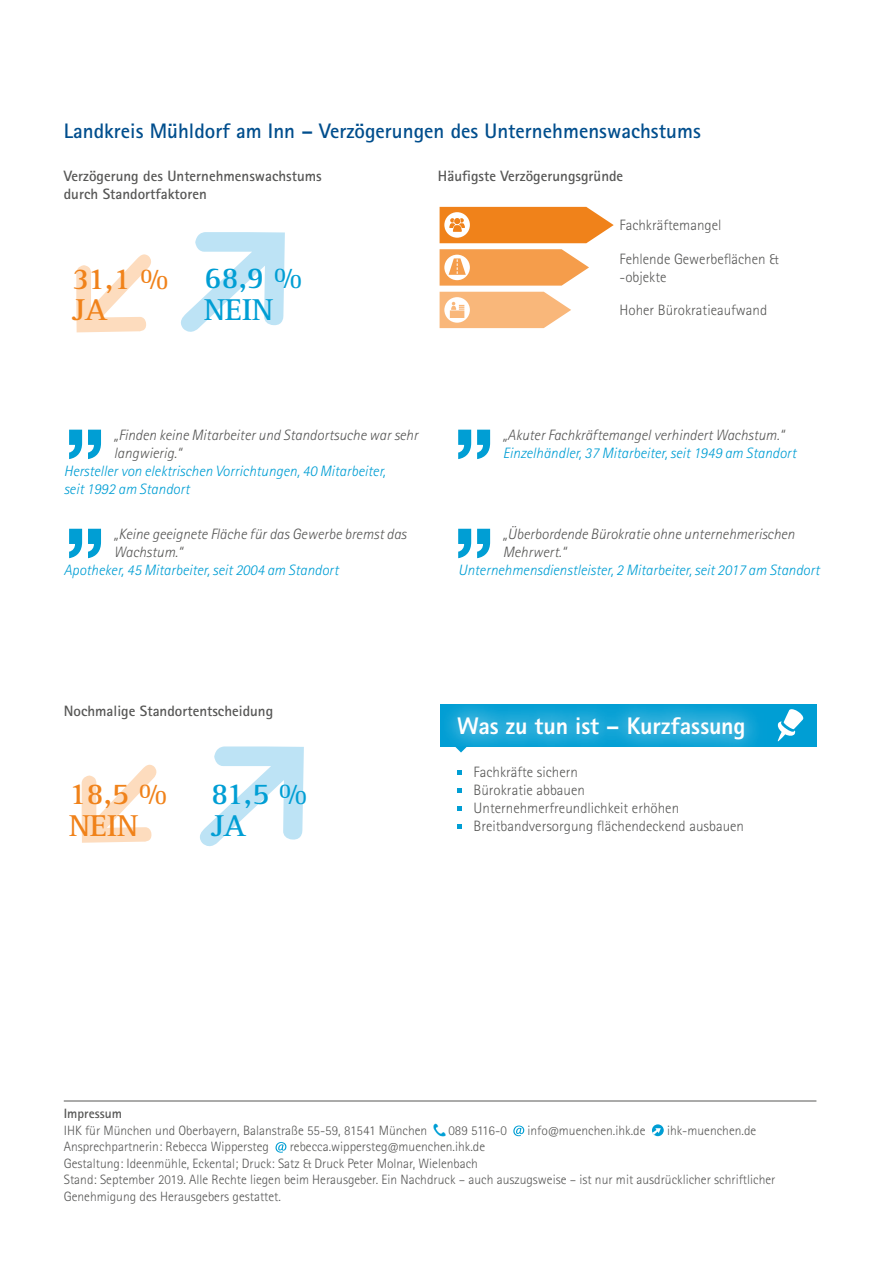
<style>
.page{position:relative;width:893px;height:1263px;background:#fff}
.page>*{position:absolute;margin:0;border:0;box-sizing:border-box;transform-origin:0 0}
.t1{font:700 31.2px/31.5px "Rotis Serif Std";color:#009ed4}
.t2{font:700 31.2px/31.5px "Rotis Serif Std";color:#f0821a}
.t3{font:800 24px "Rotis Sans Serif Std";letter-spacing:-.005em;color:#fff}
.t4{font:700 21px "Rotis Sans Serif Std";color:#004e8d}
.t5{font:italic 300 15px/18px "Rotis Sans Serif Std";color:#009ed4}
.t6{font:italic 300 15px/18px "Rotis Sans Serif Std";color:#575756}
.t7{font:300 15px/18px "Rotis Sans Serif Std";color:#575756}
.t8{font:700 15px/18px "Rotis Sans Serif Std";color:#575756}
.t9{font:300 13.5px/16.5px "Rotis Sans Serif Std";color:#575756}
.t10{font:700 13.5px "Rotis Sans Serif Std";color:#575756}
</style>
<div class="page">
<hr style="left:64px;top:1100px;width:752px;height:1px;background:#575756">
<svg style="left:181px;top:232px;width:104px;height:100px"></svg>
<svg style="left:76px;top:254px;width:75px;height:78px"></svg>
<div style="left:440px;top:704px;width:376px;height:42px;background:#009ed4"></div>
<div style="left:432px;top:690px;width:340px;height:75px;background:#fff"></div>
<div style="left:439px;top:699px;width:324px;height:58px;background:#fff;opacity:.75"></div>
<svg style="left:455px;top:746px;width:12px;height:6px"></svg>
<svg style="left:69px;top:529px;width:32px;height:29px"></svg>
<svg style="left:69px;top:430px;width:32px;height:29px"></svg>
<svg style="left:458px;top:430px;width:32px;height:29px"></svg>
<svg style="left:458px;top:529px;width:32px;height:29px"></svg>
<svg style="left:200px;top:746px;width:104px;height:101px"></svg>
<svg style="left:81px;top:764px;width:76px;height:79px"></svg>
<svg style="left:457px;top:770px;width:5px;height:4px"></svg>
<svg style="left:457px;top:788px;width:5px;height:4px"></svg>
<svg style="left:457px;top:806px;width:5px;height:4px"></svg>
<svg style="left:457px;top:824px;width:5px;height:4px"></svg>
<svg style="left:777px;top:709px;width:26px;height:33px"></svg>
<svg style="left:434px;top:1123px;width:11px;height:13px"></svg>
<svg style="left:513px;top:1125px;width:11px;height:11px"></svg>
<svg style="left:652px;top:1124px;width:12px;height:12px"></svg>
<svg style="left:652px;top:1128px;width:9px;height:7px"></svg>
<svg style="left:275px;top:1142px;width:11px;height:11px"></svg>
<svg style="left:440px;top:207px;width:174px;height:36px;background:#f29339"></svg>
<svg style="left:440px;top:249px;width:149px;height:37px;background:#f6ad68"></svg>
<svg style="left:440px;top:292px;width:131px;height:36px"></svg>
<h3 class="t4" style="left:64px;top:118px;width:638px">Landkreis Mühldorf am Inn – Verzögerungen des Unternehmenswachstums</h3>
<p class="t8" style="left:64px;top:167px;width:260px">Verzögerung des Unternehmenswachstums durch Standortfaktoren</p>
<p class="t8" style="left:438px;top:167px;width:187px">Häufigste Verzögerungsgründe</p>
<h1 class="t2" style="left:72px;top:263px;width:97px">31,1 %<br>JA</h1>
<h1 class="t1" style="left:204px;top:262px;width:99px">68,9 %<br>NEIN</h1>
<p class="t7" style="left:620px;top:216px;width:103px">Fachkräftemangel</p>
<p class="t7" style="left:620px;top:250px;width:160px">Fehlende Gewerbeflächen &amp; -objekte</p>
<p class="t7" style="left:620px;top:301px;width:149px">Hoher Bürokratieaufwand</p>
<p class="t6" style="left:114px;top:426px;width:306px">„Finden keine Mitarbeiter und Standortsuche war sehr langwierig.“</p>
<p class="t5" style="left:64px;top:462px;width:323px">Hersteller von elektrischen Vorrichtungen, 40 Mitarbeiter, seit 1992 am Standort</p>
<p class="t6" style="left:114px;top:525px;width:294px">„Keine geeignete Fläche für das Gewerbe bremst das<br>Wachstum.“</p>
<p class="t5" style="left:64px;top:561px;width:276px">Apotheker, 45 Mitarbeiter, seit 2004 am Standort</p>
<p class="t6" style="left:503px;top:426px;width:283px">„Akuter Fachkräftemangel verhindert Wachstum.“</p>
<p class="t5" style="left:503px;top:444px;width:295px">Einzelhändler, 37 Mitarbeiter, seit 1949 am Standort</p>
<p class="t6" style="left:503px;top:525px;width:293px">„Überbordende Bürokratie ohne unternehmerischen<br>Mehrwert.“</p>
<p class="t5" style="left:458px;top:561px;width:363px">Unternehmensdienstleister, 2 Mitarbeiter, seit 2017 am Standort</p>
<p class="t8" style="left:64px;top:702px;width:211px">Nochmalige Standortentscheidung</p>
<h1 class="t2" style="left:69px;top:778px;width:99px">18,5 %<br>NEIN</h1>
<h1 class="t1" style="left:211px;top:778px;width:97px">81,5 %<br>JA</h1>
<h2 class="t3" style="left:457px;top:710px;width:290px">Was zu tun ist – Kurzfassung</h2>
<p class="t7" style="left:474px;top:763px;width:272px">Fachkräfte sichern<br>Bürokratie abbauen<br>Unternehmerfreundlichkeit erhöhen<br>Breitbandversorgung flächendeckend ausbauen</p>
<p class="t10" style="left:64px;top:1105px;width:60px">Impressum</p>
<p class="t9" style="left:64px;top:1122px;width:365px">IHK für München und Oberbayern, Balanstraße 55-59, 81541 München</p>
<p class="t9" style="left:448px;top:1122px;width:60px">089 5116-0</p>
<p class="t9" style="left:527px;top:1122px;width:119px">info@muenchen.ihk.de</p>
<p class="t9" style="left:667px;top:1122px;width:91px">ihk-muenchen.de</p>
<p class="t9" style="left:64px;top:1138px;width:207px">Ansprechpartnerin: Rebecca Wippersteg</p>
<p class="t9" style="left:64px;top:1138px;width:713px;text-indent:226px">rebecca.wippersteg@muenchen.ihk.de<br>Gestaltung: Ideenmühle, Eckental; Druck: Satz &amp; Druck Peter Molnar, Wielenbach<br>Stand: September 2019. Alle Rechte liegen beim Herausgeber. Ein Nachdruck – auch auszugsweise – ist nur mit ausdrücklicher schriftlicher Genehmigung des Herausgebers gestattet.</p>
</div>
